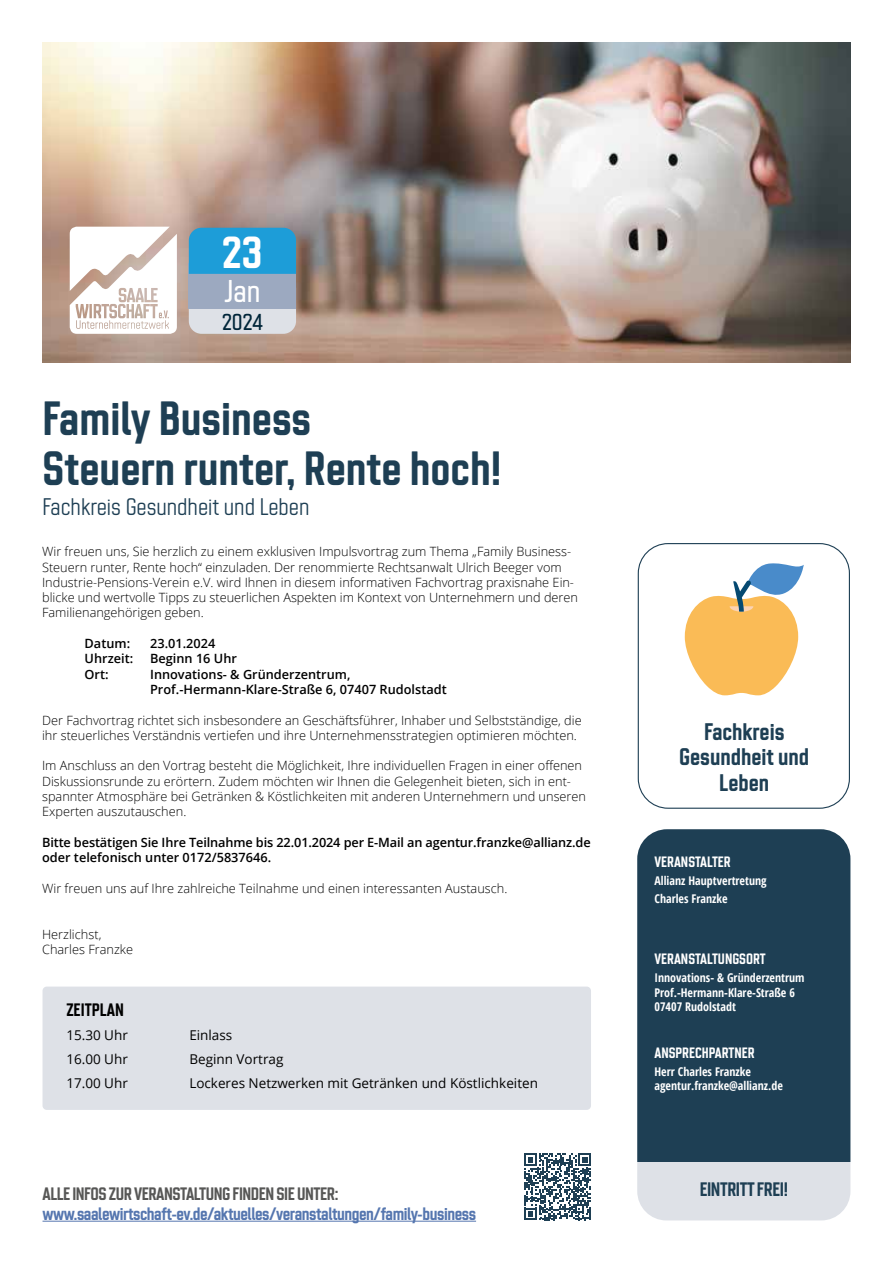
<style>
.page{position:relative;width:893px;height:1263px;background:#fff}
.page>*{position:absolute;margin:0;border:0;box-sizing:border-box;transform-origin:0 0}
.t1{font:700 48px/49.5px "Chromoxome Pro";color:#1e3f54}
.t2{font:700 44.7px "Chromoxome Pro";color:#fff}
.t3{font:500 31.5px "Chromoxome Pro";color:#fff}
.t4{font:300 24px "Chromoxome Pro";color:#1e3f54}
.t5{font:700 24px/25.5px "Chromoxome Pro";color:#1e3f54;text-align:center}
.t6{font:500 23.1px "Chromoxome Pro";color:#002539}
.t7{font:700 19.5px "Chromoxome Pro";letter-spacing:-.02em;color:#1e3f54}
.t8{font:700 18px "Chromoxome Pro";letter-spacing:-.025em;color:#5576af}
.t9{font:700 18px "Chromoxome Pro";letter-spacing:-.025em;color:#575756}
.t10{font:700 18px "Chromoxome Pro";color:#000}
.t11{font:700 15px "Chromoxome Pro";color:#fff}
.t12{font:13.5px "Open Sans";color:#000}
.t13{font:300 12.75px/15.3px "Open Sans";color:#000}
.t14{font:600 12.75px/15.3px "Open Sans";color:#000}
.t15{font:700 condensed 12px/14.4px "Open Sans";color:#fff}
</style>
<div class="page">
<img style="left:43px;top:43px;width:807px;height:320px">
<div style="left:637px;top:829px;width:213px;height:333px;background:#1e3f54"></div>
<div style="left:637px;top:1162px;width:213px;height:58px;background:#dee1e7"></div>
<hr style="left:43px;top:1221px;width:433px;height:1px;background:#5576af">
<svg style="left:524px;top:1153px;width:67px;height:67px"></svg>
<div style="left:638px;top:543px;width:212px;height:266px;border:1px solid #1e3f54;border-radius:30px"></div>
<svg style="left:70px;top:227px;width:107px;height:107px"></svg>
<svg style="left:685px;top:563px;width:119px;height:132px"></svg>
<svg style="left:189px;top:228px;width:107px;height:106px"></svg>
<div style="left:43px;top:986px;width:548px;height:124px;background:#dee1e7;border-radius:4px"></div>
<h2 class="t2" style="left:222px;top:226px;width:42px">23</h2>
<h3 class="t3" style="left:225px;top:273px;width:38px">Jan</h3>
<h3 class="t6" style="left:222px;top:308px;width:42px">2024</h3>
<h1 class="t1" style="left:43px;top:394px;width:460px">Family Business<br>Steuern runter, Rente hoch!</h1>
<h3 class="t4" style="left:43px;top:493px;width:268px">Fachkreis Gesundheit und Leben</h3>
<p class="t13" style="left:42px;top:544px;width:537px">Wir freuen uns, Sie herzlich zu einem exklusiven Impulsvortrag zum Thema „Family Business-Steuern runter, Rente hoch“ einzuladen. Der renommierte Rechtsanwalt Ulrich Beeger vom Industrie-Pensions-Verein e.V. wird Ihnen in diesem informativen Fachvortrag praxisnahe Ein&shy;blicke und wertvolle Tipps zu steuerlichen Aspekten im Kontext von Unternehmern und deren Familienangehörigen geben.</p>
<p class="t14" style="left:85px;top:635px;width:47px">Datum:</p>
<p class="t14" style="left:150px;top:635px;width:67px">23.01.2024</p>
<p class="t14" style="left:85px;top:651px;width:50px">Uhrzeit:</p>
<p class="t14" style="left:150px;top:651px;width:88px">Beginn 16 Uhr</p>
<p class="t14" style="left:85px;top:666px;width:26px">Ort:</p>
<p class="t14" style="left:150px;top:666px;width:298px">Innovations- &amp; Gründerzentrum,<br>Prof.-Hermann-Klare-Straße 6, 07407 Rudolstadt</p>
<p class="t13" style="left:42px;top:712px;width:541px">Der Fachvortrag richtet sich insbesondere an Geschäftsführer, Inhaber und Selbstständige, die ihr steuerliches Verständnis vertiefen und ihre Unternehmensstrategien optimieren möchten.</p>
<p class="t13" style="left:42px;top:758px;width:545px">Im Anschluss an den Vortrag besteht die Möglichkeit, Ihre individuellen Fragen in einer offenen Diskussionsrunde zu erörtern. Zudem möchten wir Ihnen die Gelegenheit bieten, sich in ent&shy;spannter Atmosphäre bei Getränken &amp; Köstlichkeiten mit anderen Unternehmern und unseren Experten auszutauschen.</p>
<p class="t14" style="left:42px;top:834px;width:550px">Bitte bestätigen Sie Ihre Teilnahme bis 22.01.2024 per E-Mail an agentur.franzke@allianz.de oder telefonisch unter 0172/5837646.</p>
<p class="t13" style="left:42px;top:880px;width:467px">Wir freuen uns auf Ihre zahlreiche Teilnahme und einen interessanten Austausch.</p>
<p class="t13" style="left:42px;top:926px;width:92px">Herzlichst,<br>Charles Franzke</p>
<h3 class="t10" style="left:66px;top:999px;width:59px">ZEITPLAN</h3>
<p class="t12" style="left:66px;top:1025px;width:63px">15.30 Uhr</p>
<p class="t12" style="left:189px;top:1025px;width:45px">Einlass</p>
<p class="t12" style="left:66px;top:1049px;width:63px">16.00 Uhr</p>
<p class="t12" style="left:189px;top:1049px;width:96px">Beginn Vortrag</p>
<p class="t12" style="left:66px;top:1073px;width:63px">17.00 Uhr</p>
<p class="t12" style="left:189px;top:1073px;width:350px">Lockeres Netzwerken mit Getränken und Köstlichkeiten</p>
<h3 class="t9" style="left:43px;top:1183px;width:297px">ALLE INFOS ZUR VERANSTALTUNG FINDEN SIE UNTER:</h3>
<h3 class="t8" style="left:43px;top:1203px;width:435px">www.saalewirtschaft-ev.de/aktuelles/veranstaltungen/family-business</h3>
<h3 class="t5" style="left:679px;top:719px;width:132px">Fachkreis<br>Gesundheit und<br>Leben</h3>
<p class="t11" style="left:654px;top:853px;width:78px">VERANSTALTER</p>
<p class="t15" style="left:654px;top:871px;width:114px;line-height:18px">Allianz Hauptvertretung<br>Charles Franzke</p>
<p class="t11" style="left:654px;top:950px;width:113px">VERANSTALTUNGSORT</p>
<p class="t15" style="left:654px;top:970px;width:152px">Innovations- &amp; Gründerzentrum<br>Prof.-Hermann-Klare-Straße 6<br>07407 Rudolstadt</p>
<p class="t11" style="left:654px;top:1044px;width:102px">ANSPRECHPARTNER</p>
<p class="t15" style="left:654px;top:1064px;width:130px">Herr Charles Franzke agentur.franzke@allianz.de</p>
<h3 class="t7" style="left:700px;top:1177px;width:90px">EINTRITT FREI!</h3>
</div>
